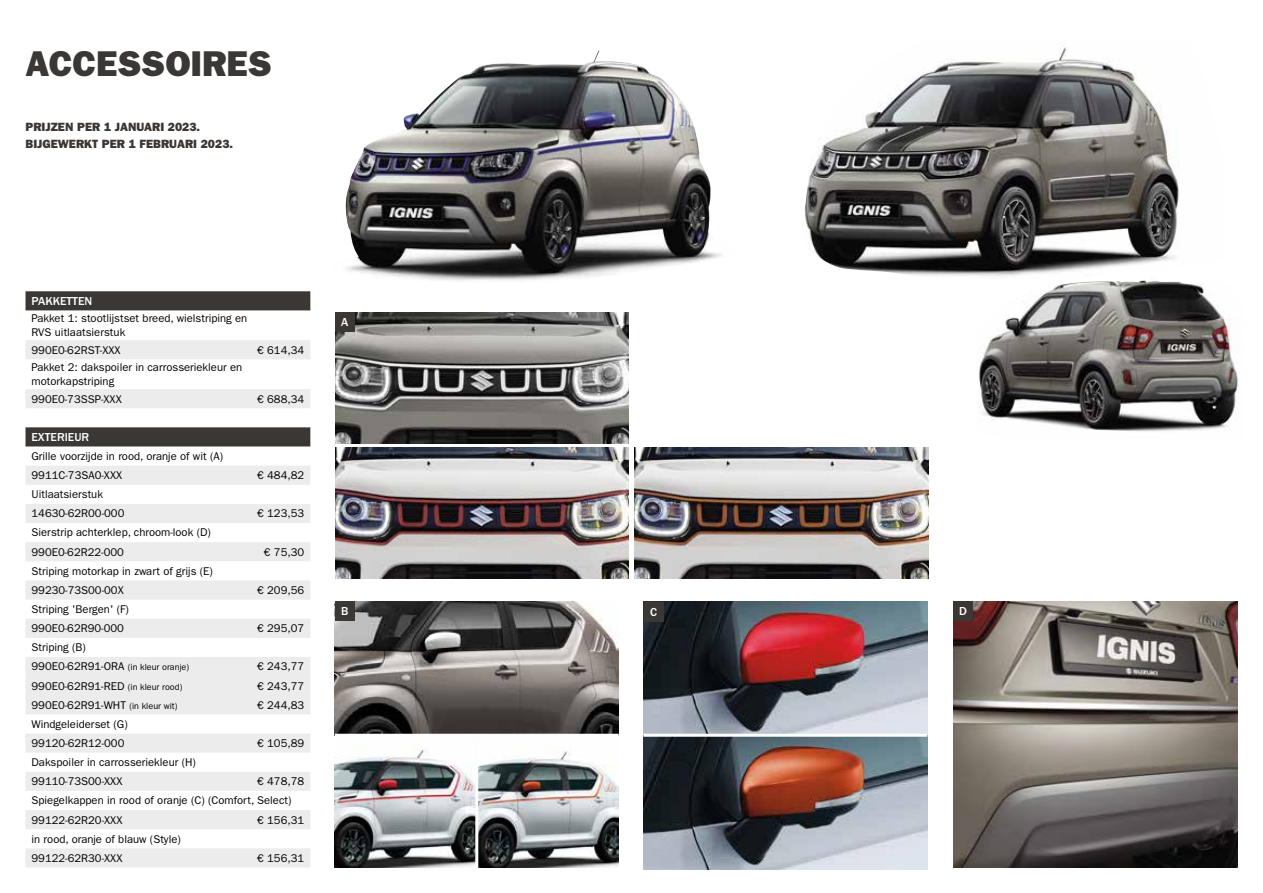
<style>
.page{position:relative;width:1263px;height:893px;background:#fff}
.page>*{position:absolute;margin:0;border:0;box-sizing:border-box;transform-origin:0 0}
.t1{font:36px "ITC Franklin Gothic Std Hvy";color:#3b3735}
.t2{font:12px/17.2px "ITC Franklin Gothic Std Hvy";color:#3b3735}
.t3{font:500 12px "ITC Franklin Gothic Std";color:#fff}
.t4{font:11.25px/19.2px "ITC Franklin Gothic Std";color:#000}
.s1{font-size:9px}
</style>
<div class="page">
<img style="left:335px;top:601px;width:284px;height:266px">
<hr style="left:475px;top:735px;width:3px;height:134px;background:#fdfdfe">
<hr style="left:335px;top:734px;width:284px;height:3px;background:#fdfdfe">
<img style="left:335px;top:313px;width:293px;height:130px">
<img style="left:805px;top:45px;width:375px;height:231px">
<img style="left:345px;top:50px;width:377px;height:231px">
<svg style="left:26px;top:291px;width:284px;height:20px;background:#433f3d"></svg>
<svg style="left:26px;top:340px;width:284px;height:527px;fill:#edecec"></svg>
<div style="left:335px;top:313px;width:19px;height:19px;background:#3b3735"></div>
<div style="left:335px;top:601px;width:19px;height:20px;background:#3b3735"></div>
<img style="left:643px;top:601px;width:284px;height:268px">
<div style="left:644px;top:602px;width:19px;height:19px;background:#3b3735"></div>
<img style="left:335px;top:448px;width:293px;height:131px">
<img style="left:634px;top:447px;width:294px;height:132px">
<img style="left:953px;top:601px;width:284px;height:266px">
<div style="left:953px;top:601px;width:20px;height:20px;background:#3b3735"></div>
<img style="left:977px;top:268px;width:262px;height:163px">
<hr style="left:643px;top:734px;width:284px;height:3px;background:#fdfdfe">
<h1 class="t1" style="left:26px;top:43px;width:248px">ACCESSOIRES</h1>
<p class="t2" style="left:26px;top:118px;width:209px">PRIJZEN PER 1 JANUARI 2023.<br>BIJGEWERKT PER 1 FEBRUARI 2023.</p>
<p class="t3" style="left:32px;top:294px;width:62px">PAKKETTEN</p>
<p class="t4" style="left:32px;top:312px;width:217px;line-height:13.5px">Pakket 1: stootlijstset breed, wielstriping en<br>RVS uitlaatsierstuk</p>
<p class="t4" style="left:32px;top:340px;width:91px">990E0-62RST-XXX</p>
<p class="t4" style="left:257px;top:340px;width:49px">€ 614,34</p>
<p class="t4" style="left:32px;top:361px;width:212px;line-height:13.5px">Pakket 2: dakspoiler in carrosseriekleur en motorkapstriping</p>
<p class="t4" style="left:32px;top:389px;width:92px">990E0-73SSP-XXX</p>
<p class="t4" style="left:257px;top:389px;width:49px">€ 688,34</p>
<p class="t3" style="left:32px;top:430px;width:59px">EXTERIEUR</p>
<p class="t4" style="left:32px;top:447px;width:193px">Grille voorzijde in rood, oranje of wit (A)<br>9911C-73SA0-XXX</p>
<p class="t4" style="left:257px;top:466px;width:49px">€ 484,82</p>
<p class="t4" style="left:32px;top:485px;width:94px">Uitlaatsierstuk<br>14630-62R00-000</p>
<p class="t4" style="left:32px;top:523px;width:181px">Sierstrip achterklep, chroom-look (D)<br>990E0-62R22-000</p>
<p class="t4" style="left:32px;top:561px;width:183px">Striping motorkap in zwart of grijs (E)<br>99230-73S00-00X</p>
<p class="t4" style="left:32px;top:600px;width:99px">Striping 'Bergen' (F)<br>990E0-62R90-000</p>
<p class="t4" style="left:32px;top:638px;width:159px">Striping (B)<br>990E0-62R91-ORA <span class="s1">(in kleur oranje)</span></p>
<p class="t4" style="left:257px;top:504px;width:49px">€ 123,53</p>
<p class="t4" style="left:264px;top:542px;width:42px">€ 75,30</p>
<p class="t4" style="left:257px;top:581px;width:49px">€ 209,56</p>
<p class="t4" style="left:257px;top:619px;width:49px">€ 295,07</p>
<p class="t4" style="left:257px;top:657px;width:49px">€ 243,77</p>
<p class="t4" style="left:32px;top:676px;width:152px">990E0-62R91-RED <span class="s1">(in kleur rood)</span></p>
<p class="t4" style="left:257px;top:676px;width:49px">€ 243,77</p>
<p class="t4" style="left:32px;top:695px;width:147px">990E0-62R91-WHT <span class="s1">(in kleur wit)</span></p>
<p class="t4" style="left:257px;top:695px;width:49px">€ 244,83</p>
<p class="t4" style="left:32px;top:714px;width:98px">Windgeleiderset (G)<br>99120-62R12-000</p>
<p class="t4" style="left:257px;top:734px;width:49px">€ 105,89</p>
<p class="t4" style="left:32px;top:753px;width:166px">Dakspoiler in carrosseriekleur (H)<br>99110-73S00-XXX</p>
<p class="t4" style="left:32px;top:772px;width:274px;text-indent:226px">€ 478,78<br>Spiegelkappen in rood of oranje (C) (Comfort, Select)<br>99122-62R20-XXX</p>
<p class="t4" style="left:257px;top:810px;width:49px">€ 156,31</p>
<p class="t4" style="left:32px;top:829px;width:151px">in rood, oranje of blauw (Style)<br>99122-62R30-XXX</p>
<p class="t4" style="left:257px;top:848px;width:49px">€ 156,31</p>
<p class="t3" style="left:341px;top:316px;width:9px">A</p>
<p class="t3" style="left:341px;top:604px;width:9px">B</p>
<p class="t3" style="left:650px;top:605px;width:8px">C</p>
<p class="t3" style="left:959px;top:604px;width:9px">D</p>
</div>
